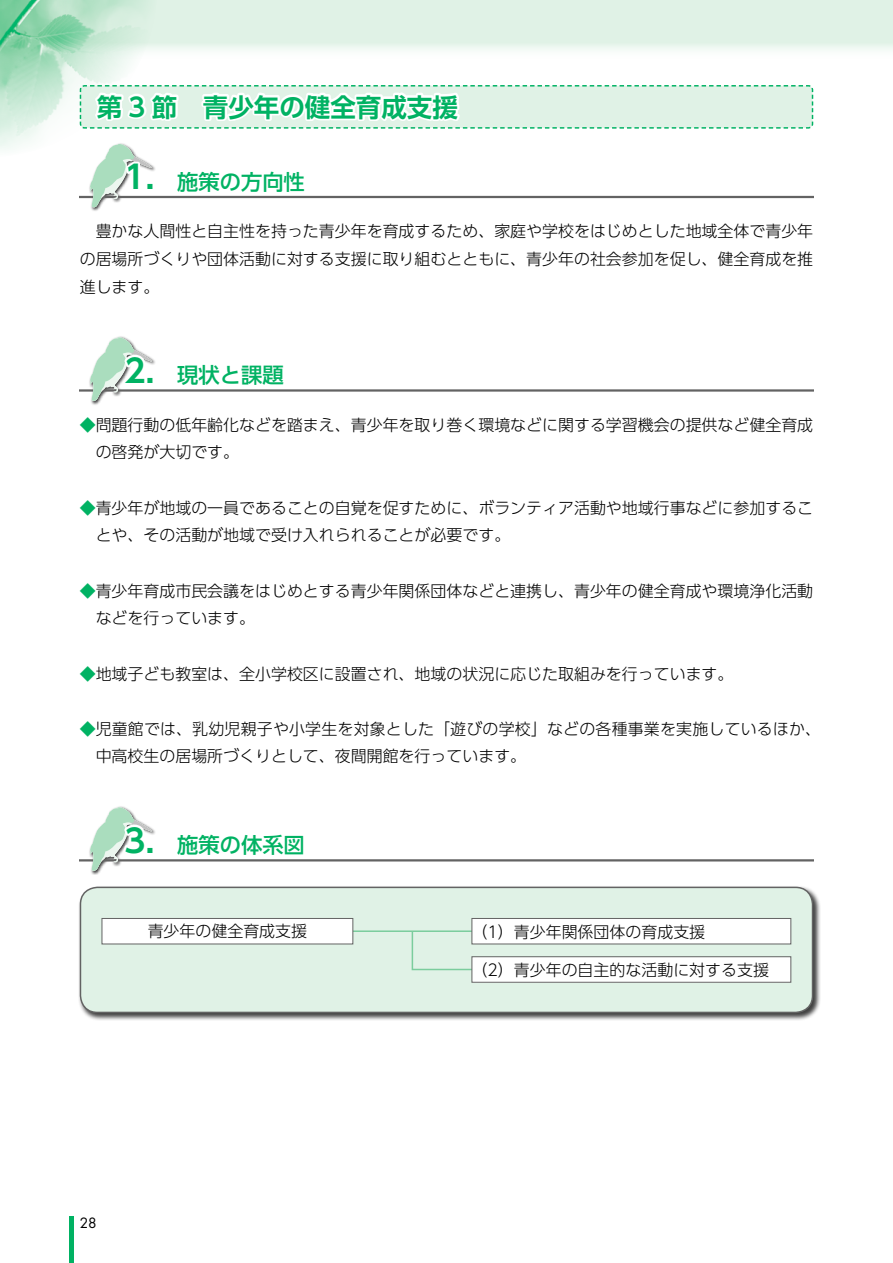
<style>
.page{position:relative;width:893px;height:1263px;background:#fff}
.page>*{position:absolute;margin:0;border:0;box-sizing:border-box;transform-origin:0 0}
.t1{font:700 25.5px "UD Shin Go Pro De";color:#00b263}
.t2{font:500 21.3px "UD Shin Go Pro";color:#00b263}
.t3{font:300 15.9px/27.6px "UD Shin Go Pro";color:#000}
.t4{font:13.8px "Futura";color:#000}
.s1{font-family:"UD Shin Go Pro De";font-weight:700;font-size:31.95px}
.s2{color:#00b263}
</style>
<div class="page">
<div style="left:0;top:0;width:893px;height:60px;background:linear-gradient(to bottom,#d8efdf,#f3faf5)"></div>
<hr style="left:69px;top:1216px;width:4px;height:47px;background:#00b263">
<img style="left:0;top:0;width:157px;height:150px">
<svg style="left:79px;top:84px;width:735px;height:45px"></svg>
<img style="left:88px;top:141px;width:69px;height:70px">
<hr style="left:80px;top:196px;width:25px;height:2px;background:#636363">
<hr style="left:113px;top:196px;width:700px;height:2px;background:#636363">
<svg style="left:90px;top:143px;width:62px;height:64px"></svg>
<svg style="left:172px;top:195px;width:136px;height:1px"></svg>
<img style="left:89px;top:336px;width:66px;height:69px">
<hr style="left:80px;top:389px;width:25px;height:3px;background:#636363">
<hr style="left:113px;top:389px;width:700px;height:3px;background:#636363">
<svg style="left:90px;top:337px;width:62px;height:64px"></svg>
<svg style="left:173px;top:389px;width:119px;height:3px"></svg>
<img style="left:88px;top:806px;width:69px;height:69px">
<hr style="left:80px;top:859px;width:25px;height:2px;background:#636363">
<hr style="left:113px;top:859px;width:700px;height:2px;background:#636363">
<svg style="left:90px;top:807px;width:62px;height:64px"></svg>
<svg style="left:172px;top:859px;width:136px;height:3px"></svg>
<div style="left:78px;top:885px;width:743px;height:136px;background:#000;opacity:.75"></div>
<div style="left:80px;top:887px;width:732px;height:125px;background:#e0f2e6;border-radius:17px"></div>
<hr style="left:353px;top:930px;width:119px;height:2px;background:#7bcd9d">
<svg style="left:411px;top:930px;width:62px;height:41px"></svg>
<div style="left:472px;top:918px;width:319px;height:26px;background:#fff"></div>
<div style="left:472px;top:918px;width:319px;height:26px;border:1px solid #636363"></div>
<div style="left:102px;top:918px;width:251px;height:26px;background:#fff"></div>
<div style="left:102px;top:918px;width:251px;height:26px;border:1px solid #636363"></div>
<div style="left:472px;top:957px;width:319px;height:25px;background:#fff"></div>
<div style="left:472px;top:956px;width:319px;height:27px;border:1px solid #636363"></div>
<div style="left:80px;top:887px;width:733px;height:126px;border:1px solid #636363;border-radius:17px"></div>
<p class="t1" style="left:97px;top:86px;width:363px">第 3 節　青少年の健全育成支援</p>
<p class="t2" style="left:124px;top:164px;width:182px"><span class="s1">1．</span>施策の方向性</p>
<p class="t3" style="left:80px;top:217px;width:735px;text-align:justify">　豊かな人間性と自主性を持った青少年を育成するため、家庭や学校をはじめとした地域全体で青少年の居場所づくりや団体活動に対する支援に取り組むとともに、青少年の社会参加を促し、健全育成を推進します。</p>
<p class="t2" style="left:124px;top:358px;width:161px"><span class="s1">2．</span>現状と課題</p>
<p class="t3" style="left:96px;top:410px;width:719px;text-indent:-16px"><span class="s2">◆</span>問題行動の低年齢化などを踏まえ、青少年を取り巻く環境などに関する学習機会の提供など健全育成の啓発が大切です。</p>
<p class="t3" style="left:96px;top:493px;width:719px;text-indent:-16px"><span class="s2">◆</span>青少年が地域の一員であることの自覚を促すために、ボランティア活動や地域行事などに参加することや、その活動が地域で受け入れられることが必要です。</p>
<p class="t3" style="left:96px;top:576px;width:719px;text-indent:-16px"><span class="s2">◆</span>青少年育成市民会議をはじめとする青少年関係団体などと連携し、青少年の健全育成や環境浄化活動などを行っています。</p>
<p class="t3" style="left:80px;top:659px;width:655px"><span class="s2">◆</span>地域子ども教室は、全小学校区に設置され、地域の状況に応じた取組みを行っています。</p>
<p class="t3" style="left:96px;top:714px;width:727px;text-indent:-16px"><span class="s2">◆</span>児童館では、乳幼児親子や小学生を対象とした「遊びの学校」などの各種事業を実施しているほか、中高校生の居場所づくりとして、夜間開館を行っています。</p>
<p class="t2" style="left:124px;top:827px;width:182px"><span class="s1">3．</span>施策の体系図</p>
<p class="t3" style="left:148px;top:916px;width:161px">青少年の健全育成支援</p>
<p class="t4" style="left:80px;top:1214px;width:19px">28</p>
<p class="t3" style="left:471px;top:917px;width:235px">（1）青少年関係団体の育成支援</p>
<p class="t3" style="left:479px;top:953px;width:97px">成支援　　Ａ</p>
<p class="t3" style="left:471px;top:956px;width:299px">（2）青少年の自主的な活動に対する支援</p>
</div>
